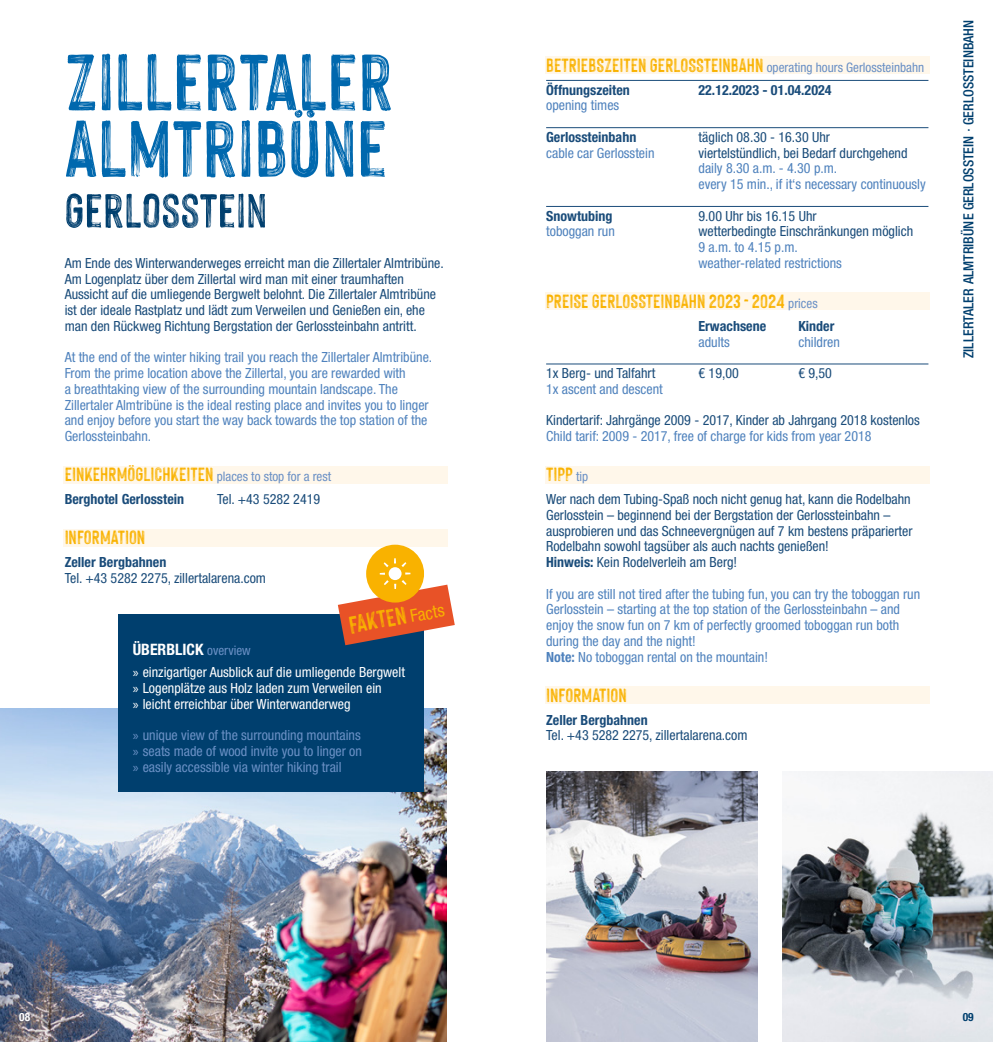
<style>
.page{position:relative;width:993px;height:1042px;background:#fff}
.page>*{position:absolute;margin:0;border:0;box-sizing:border-box;transform-origin:0 0}
.t1{font:87.5px/66.5px "Hackney Vector";color:#0068ae}
.t2{font:52.5px "Hackney Vector";color:#003f6e}
.t3{font:26.78px "Hackney Vector";color:#f9b200}
.t4{font:21px "Hackney Vector";color:#f9b200}
.t5{font:700 condensed 15.75px "Helvetica Neue LT Pro";color:#fff}
.t6{font:condensed 14px/15.8px "Helvetica Neue LT Pro";color:#1a4c7a}
.t7{font:condensed 14px/15.8px "Helvetica Neue LT Pro";color:#4f82bd}
.t8{font:700 condensed 14px "Helvetica Neue LT Pro";color:#1a4c7a}
.t9{font:condensed 14px/15.8px "Helvetica Neue LT Pro";color:#fff}
.t10{font:condensed 14px/15.8px "Helvetica Neue LT Pro";color:#6a90c5;text-align:justify}
.t11{font:500 condensed 14px "Helvetica Neue LT Pro";color:#003f6e}
.t12{font:700 condensed 11.38px "Helvetica Neue LT Pro";color:#fff}
.t13{font:700 condensed 11.38px "Helvetica Neue LT Pro";color:#003f6e}
.s1{font-family:"Helvetica Neue LT Pro";font-stretch:condensed;font-size:13.12px;color:#6a90c5}
.s2{font-family:"Helvetica Neue LT Pro";font-stretch:condensed;font-size:17.5px}
.s3{font-weight:400;font-size:13.12px;color:#6a90c5}
.s4{font-family:"Myriad Pro";font-stretch:normal}
.s5{font-weight:700}
.s6{font-family:"Inter";font-weight:400;font-stretch:normal}
</style>
<div class="page">
<img style="left:0;top:709px;width:446px;height:333px">
<div style="left:64px;top:466px;width:383px;height:17px;background:#fff7ea"></div>
<div style="left:64px;top:529px;width:383px;height:17px;background:#fff7ea"></div>
<div style="left:118px;top:614px;width:305px;height:178px;background:#003f6e"></div>
<svg style="left:338px;top:544px;width:116px;height:101px"></svg>
<img style="left:782px;top:772px;width:210px;height:270px">
<div style="left:545px;top:56px;width:384px;height:18px;background:#fff7ea"></div>
<hr style="left:546px;top:80px;width:382px;height:1px;background:#1a4c7a">
<hr style="left:546px;top:127px;width:382px;height:1px;background:#1a4c7a">
<hr style="left:546px;top:206px;width:382px;height:1px;background:#1a4c7a">
<div style="left:545px;top:292px;width:384px;height:18px;background:#fff7ea"></div>
<hr style="left:546px;top:364px;width:382px;height:1px;background:#1a4c7a">
<div style="left:545px;top:466px;width:384px;height:17px;background:#fff7ea"></div>
<div style="left:545px;top:686px;width:384px;height:18px;background:#fff7ea"></div>
<img style="left:546px;top:772px;width:211px;height:270px">
<h1 class="t1" style="left:64px;top:46px;width:330px">ZILLERTALER<br>ALMTRIBÜNE</h1>
<h2 class="t2" style="left:64px;top:182px;width:204px">GERLOSSTEIN</h2>
<p class="t6" style="left:65px;top:255px;width:380px">Am Ende des Winterwanderweges erreicht man die Zillertaler Almtribüne.<br>Am Logenplatz über dem Zillertal wird man mit einer traumhaften Aussicht auf die umliegende Bergwelt belohnt. Die Zillertaler Almtribüne ist der ideale Rastplatz und lädt zum Verweilen und Genießen ein, ehe man den Rückweg Richtung Bergstation der Gerlossteinbahn antritt.</p>
<p class="t7" style="left:65px;top:349px;width:369px">At the end of the winter hiking trail you reach the Zillertaler Almtribüne.<br>From the prime location above the Zillertal, you are rewarded with<br>a breathtaking view of the surrounding mountain landscape. The Zillertaler Almtribüne is the ideal resting place and invites you to linger and enjoy before you start the way back towards the top station of the Gerlossteinbahn.</p>
<h3 class="t4" style="left:65px;top:463px;width:268px">EINKEHRMÖGLICHKEITEN <span class="s1">places to stop for a rest</span></h3>
<p class="t8" style="left:65px;top:491px;width:121px">Berghotel Gerlosstein</p>
<p class="t6" style="left:217px;top:491px;width:105px">Tel. +43 5282 2419</p>
<h3 class="t4" style="left:65px;top:526px;width:82px">INFORMATION</h3>
<p class="t8" style="left:65px;top:554px;width:103px">Zeller Bergbahnen</p>
<p class="t6" style="left:65px;top:570px;width:203px">Tel. +43 5282 2275, zillertalarena.com</p>
<h3 class="t3" style="left:346px;top:611px;width:98px;rotate:-11deg">FAKTEN <span class="s2">Facts</span></h3>
<p class="t5" style="left:133px;top:639px;width:119px">ÜBERBLICK <span class="s3">overview</span></p>
<p class="t9" style="left:133px;top:664px;width:273px"><span class="s4">»</span> einzigartiger Ausblick auf die umliegende Bergwelt <span class="s4">»</span> Logenplätze aus Holz laden zum Verweilen ein<br><span class="s4">»</span> leicht erreichbar über Winterwanderweg</p>
<p class="t10" style="left:133px;top:727px;width:230px"><span class="s4">»</span> unique view of the surrounding mountains <span class="s4">»</span> seats made of wood invite you to linger on <span class="s4">»</span> easily accessible via winter hiking trail</p>
<h3 class="t4" style="left:546px;top:54px;width:379px">BETRIEBSZEITEN GERLOSSTEINBAHN <span class="s1">operating hours Gerlossteinbahn</span></h3>
<p class="t8" style="left:546px;top:81px;width:85px">Öffnungszeiten</p>
<p class="t8" style="left:698px;top:81px;width:134px">22.12.2023 - 01.04.2024</p>
<p class="t7" style="left:546px;top:97px;width:75px">opening times</p>
<p class="t8" style="left:546px;top:128px;width:92px">Gerlossteinbahn</p>
<p class="t6" style="left:698px;top:129px;width:133px">täglich 08.30 - 16.30 Uhr</p>
<p class="t7" style="left:546px;top:145px;width:110px">cable car Gerlosstein</p>
<p class="t6" style="left:698px;top:145px;width:210px">viertelstündlich, bei Bedarf durchgehend</p>
<p class="t7" style="left:698px;top:160px;width:229px">daily 8.30 a.m. - 4.30 p.m.<br>every 15 min., if it‘s necessary continuously</p>
<p class="t8" style="left:546px;top:207px;width:68px">Snowtubing</p>
<p class="t6" style="left:698px;top:208px;width:120px">9.00 Uhr bis 16.15 Uhr</p>
<p class="t7" style="left:546px;top:223px;width:70px">toboggan run</p>
<p class="t6" style="left:698px;top:223px;width:216px">wetterbedingte Einschränkungen möglich</p>
<p class="t7" style="left:698px;top:239px;width:145px">9 a.m. to 4.15 p.m. weather-related restrictions</p>
<h3 class="t4" style="left:546px;top:290px;width:273px">PREISE GERLOSSTEINBAHN 2023 - 2024 <span class="s1">prices</span></h3>
<p class="t8" style="left:698px;top:317px;width:69px">Erwachsene</p>
<p class="t8" style="left:798px;top:317px;width:38px">Kinder</p>
<p class="t7" style="left:698px;top:334px;width:33px">adults</p>
<p class="t7" style="left:798px;top:334px;width:43px">children</p>
<p class="t6" style="left:546px;top:365px;width:111px">1x Berg- und Talfahrt</p>
<p class="t6" style="left:698px;top:365px;width:42px">€ 19,00</p>
<p class="t6" style="left:798px;top:365px;width:35px">€ 9,50</p>
<p class="t7" style="left:546px;top:381px;width:118px">1x ascent and descent</p>
<p class="t6" style="left:546px;top:412px;width:375px">Kindertarif: Jahrgänge 2009 - 2017, Kinder ab Jahrgang 2018 kostenlos</p>
<p class="t7" style="left:546px;top:428px;width:327px">Child tarif: 2009 - 2017, free of charge for kids from year 2018</p>
<h3 class="t4" style="left:546px;top:463px;width:44px">TIPP <span class="s1">tip</span></h3>
<p class="t6" style="left:546px;top:491px;width:368px">Wer nach dem Tubing-Spaß noch nicht genug hat, kann die Rodelbahn Gerlosstein – beginnend bei der Bergstation der Gerlossteinbahn – ausprobieren und das Schneevergnügen auf 7 km bestens präparierter Rodelbahn sowohl tagsüber als auch nachts genießen!<br><span class="s5">Hinweis:</span> Kein Rodelverleih am Berg!</p>
<p class="t7" style="left:546px;top:586px;width:375px">If you are still not tired after the tubing fun, you can try the toboggan run Gerlosstein – starting at the top station of the Gerlossteinbahn – and enjoy the snow fun on 7 km of perfectly groomed toboggan run both during the day and the night!<br><span class="s5">Note:</span> No toboggan rental on the mountain!</p>
<h3 class="t4" style="left:546px;top:684px;width:82px">INFORMATION</h3>
<p class="t8" style="left:546px;top:711px;width:103px">Zeller Bergbahnen</p>
<p class="t6" style="left:546px;top:727px;width:203px">Tel. +43 5282 2275, zillertalarena.com</p>
<p class="t11" style="left:959px;top:358px;width:340px;rotate:-90deg">ZILLERTALER ALMTRIBÜNE GERLOSSTEIN <span class="s6">·</span> GERLOSSTEINBAHN</p>
<p class="t12" style="left:19px;top:1010px;width:12px">08</p>
<p class="t13" style="left:962px;top:1010px;width:12px">09</p>
</div>
